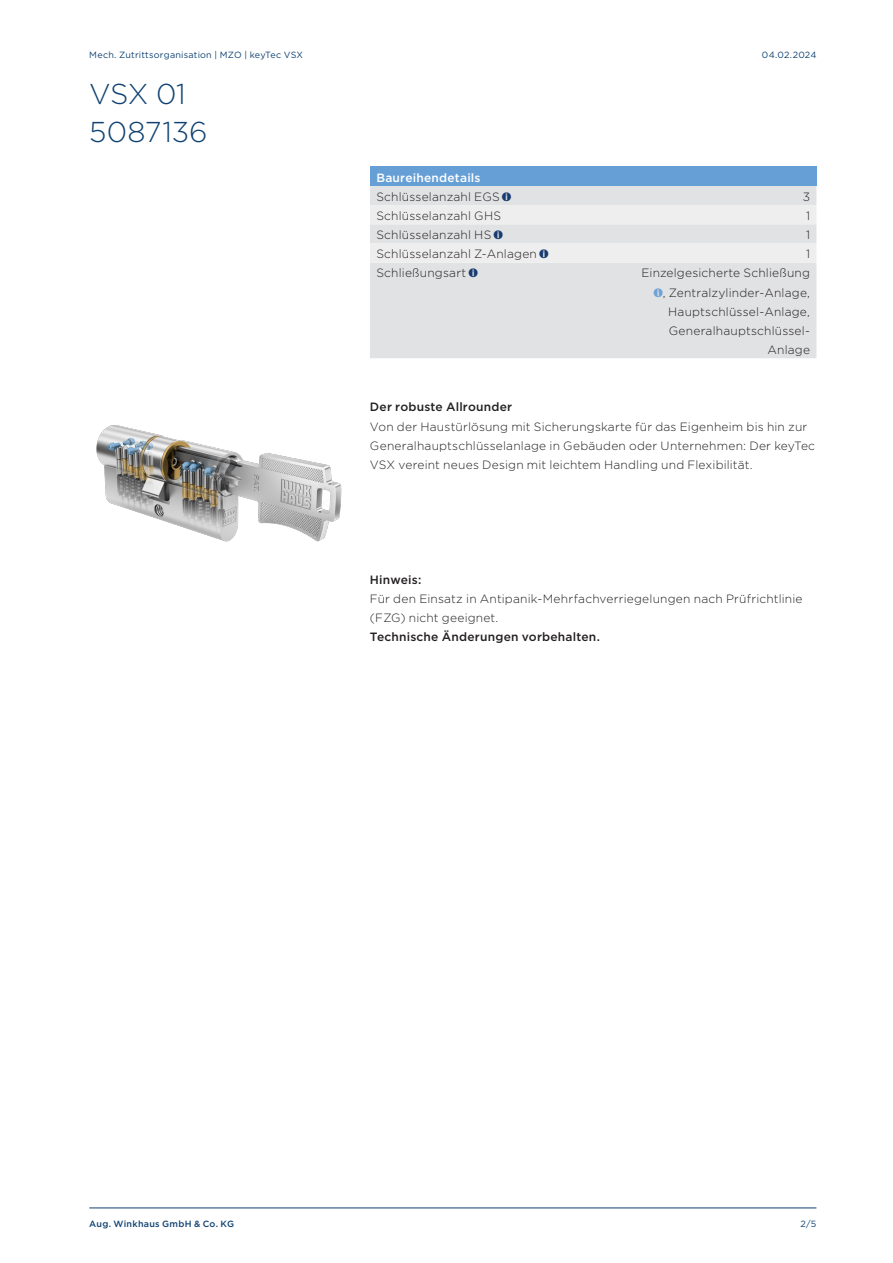
<style>
.page{position:relative;width:893px;height:1263px;background:#fff}
.page>*{position:absolute;margin:0;border:0;box-sizing:border-box;transform-origin:0 0}
.Headline{font:300 28.65px/38.2px "Gotham";letter-spacing:-.01em;color:#0f4272}
.Text{font:300 12px/19.2px "Gotham";letter-spacing:.015em;color:#231f20}
.Datenzelle_rechts{font:300 12px/19.2px "Gotham";letter-spacing:.015em;color:#231f20;text-align:right}
.Datenzelle_links{font:300 12px "Gotham";letter-spacing:.015em;color:#231f20}
.Subheader_L2{font:500 12px "Gotham";letter-spacing:.02em;color:#231f20}
.Headerzelle{font:500 12px "Gotham";letter-spacing:.02em;color:#fff}
.Kopfzeile{font:9px "Gotham";letter-spacing:.02em;color:#0f4272}
.Fußzeile{font:500 9px "Gotham";letter-spacing:.03em;color:#0f4272}
.Fußzeile-2{font:9px "Gotham";color:#0f4272}
.s1{font-family:"Info Button";font-weight:400;font-size:14.1px;color:#183c71}
.s2{font-family:"Info Button";font-weight:400;font-size:14.1px;color:#6fa3d6}
</style>
<div class="page">
<hr style="left:89px;top:1208px;width:727px;height:1px;background:#0f4272">
<div style="left:370px;top:167px;width:446px;height:19px;background:#669fd5"></div>
<div style="left:370px;top:186px;width:446px;height:172px;background:#e1e2e4"></div>
<svg style="left:370px;top:205px;width:446px;height:58px;background:#e9eaeb"></svg>
<img style="left:96px;top:425px;width:246px;height:117px">
<p class="Kopfzeile" style="left:89px;top:49px;width:215px">Mech. Zutrittsorganisation | MZO | keyTec VSX</p>
<p class="Kopfzeile" style="left:762px;top:49px;width:56px">04.02.2024</p>
<p class="Headline" style="left:89px;top:74px;width:120px">VSX 01<br>5087136</p>
<p class="Headerzelle" style="left:376px;top:170px;width:106px">Baureihendetails</p>
<p class="Datenzelle_links" style="left:376px;top:189px;width:136px">Schlüsselanzahl EGS <span class="s1">i</span></p>
<p class="Datenzelle_rechts" style="left:803px;top:187px;width:9px">3</p>
<p class="Datenzelle_links" style="left:376px;top:208px;width:126px">Schlüsselanzahl GHS</p>
<p class="Datenzelle_rechts" style="left:806px;top:206px;width:6px">1</p>
<p class="Datenzelle_links" style="left:376px;top:227px;width:128px">Schlüsselanzahl HS <span class="s1">i</span></p>
<p class="Datenzelle_rechts" style="left:806px;top:225px;width:6px">1</p>
<p class="Datenzelle_links" style="left:376px;top:246px;width:173px">Schlüsselanzahl Z-Anlagen <span class="s1">i</span></p>
<p class="Datenzelle_rechts" style="left:806px;top:244px;width:6px">1</p>
<p class="Datenzelle_links" style="left:376px;top:266px;width:103px">Schließungsart <span class="s1">i</span></p>
<p class="Datenzelle_rechts" style="left:641px;top:263px;width:170px">Einzelgesicherte Schließung <span class="s2">i</span>, Zentralzylinder-Anlage,<br>Hauptschlüssel-Anlage,<br>Generalhauptschlüssel-<br>Anlage</p>
<p class="Subheader_L2" style="left:370px;top:399px;width:144px">Der robuste Allrounder</p>
<p class="Text" style="left:370px;top:416px;width:447px">Von der Haustürlösung mit Sicherungskarte für das Eigenheim bis hin zur<br>Generalhauptschlüsselanlage in Gebäuden oder Unternehmen: Der keyTec<br>VSX vereint neues Design mit leichtem Handling und Flexibilität.</p>
<p class="Subheader_L2" style="left:370px;top:571px;width:53px">Hinweis:</p>
<p class="Text" style="left:370px;top:589px;width:434px">Für den Einsatz in Antipanik-Mehrfachverriegelungen nach Prüfrichtlinie (FZG) nicht geeignet.</p>
<p class="Subheader_L2" style="left:370px;top:629px;width:232px">Technische Änderungen vorbehalten.</p>
<p class="Fußzeile" style="left:89px;top:1218px;width:146px">Aug. Winkhaus GmbH &amp; Co. KG</p>
<p class="Fußzeile-2" style="left:800px;top:1218px;width:18px">2/5</p>
</div>
